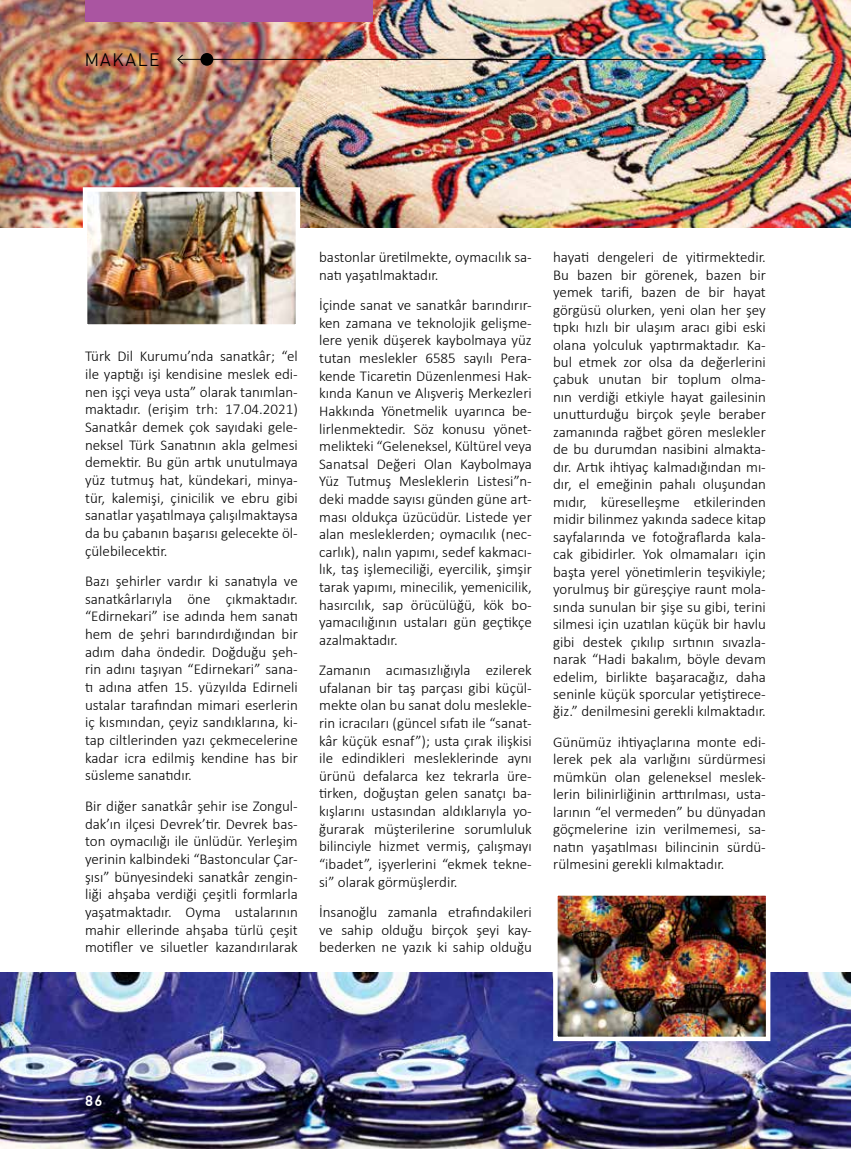
<style>
.page{position:relative;width:851px;height:1149px;background:#fff}
.page>*{position:absolute;margin:0;border:0;box-sizing:border-box;transform-origin:0 0}
.t1{font:300 18px "PF Din Text Pro";letter-spacing:.1em;color:#000}
.t2{font:300 15px/17.5px "Calibri";color:#000;text-align:justify}
.t3{font:500 15px "PF Din Text Pro";color:#fff}
</style>
<div class="page">
<img style="left:0;top:0;width:850px;height:227px">
<div style="left:85px;top:0;width:288px;height:21px;background:#aa55a1"></div>
<div style="left:200px;top:53px;width:13px;height:13px;background:#000;border-radius:50%"></div>
<hr style="left:178px;top:59px;width:587px;height:1px;background:#000">
<svg style="left:177px;top:54px;width:6px;height:10px"></svg>
<img style="left:0;top:972px;width:850px;height:176px">
<img style="left:88px;top:192px;width:207px;height:131px">
<div style="left:83px;top:187px;width:217px;height:141px;border:4px solid #fff"></div>
<img style="left:558px;top:895px;width:207px;height:140px">
<div style="left:553px;top:890px;width:217px;height:150px;border:4px solid #fff"></div>
<p class="t1" style="left:85px;top:50px;width:76px">MAKALE</p>
<p class="t2" style="left:85px;top:347px;width:214px">Türk Dil Kurumu’nda sanatkâr; “el ile yaptığı işi kendisine meslek edi&shy;nen işçi veya usta” olarak tanımlan&shy;maktadır. (erişim trh: 17.04.2021)<br>Sanatkâr demek çok sayıdaki gele&shy;neksel Türk Sanatının akla gelmesi demektir. Bu gün artık unutulmaya yüz tutmuş hat, kündekari, minya&shy;tür, kalemişi, çinicilik ve ebru gibi sanatlar yaşatılmaya çalışılmaktaysa da bu çabanın başarısı gelecekte öl&shy;çülebilecektir.</p>
<p class="t2" style="left:85px;top:572px;width:214px">Bazı şehirler vardır ki sanatıyla ve sanatkârlarıyla öne çıkmaktadır. “Edirnekari” ise adında hem sanatı hem de şehri barındırdığından bir adım daha öndedir. Doğduğu şeh&shy;rin adını taşıyan “Edirnekari” sana&shy;tı adına atfen 15. yüzyılda Edirneli ustalar tarafından mimari eserlerin iç kısmından, çeyiz sandıklarına, ki&shy;tap ciltlerinden yazı çekmecelerine kadar icra edilmiş kendine has bir süsleme sanatıdır.</p>
<p class="t2" style="left:85px;top:796px;width:214px">Bir diğer sanatkâr şehir ise Zongul&shy;dak’ın ilçesi Devrek’tir. Devrek bas&shy;ton oymacılığı ile ünlüdür. Yerleşim yerinin kalbindeki “Bastoncular Çar&shy;şısı” bünyesindeki sanatkâr zengin&shy;liği ahşaba verdiği çeşitli formlarla yaşatmaktadır. Oyma ustalarının mahir ellerinde ahşaba türlü çeşit motifler ve siluetler kazandırılarak</p>
<p class="t2" style="left:319px;top:248px;width:214px">bastonlar üretilmekte, oymacılık sa&shy;natı yaşatılmaktadır.</p>
<p class="t2" style="left:319px;top:296px;width:214px">İçinde sanat ve sanatkâr barındırır&shy;ken zamana ve teknolojik gelişme&shy;lere yenik düşerek kaybolmaya yüz tutan meslekler 6585 sayılı Pera&shy;kende Ticaretin Düzenlenmesi Hak&shy;kında Kanun ve Alışveriş Merkezleri Hakkında Yönetmelik uyarınca be&shy;lirlenmektedir. Söz konusu yönet&shy;melikteki “Geleneksel, Kültürel veya Sanatsal Değeri Olan Kaybolmaya Yüz Tutmuş Mesleklerin Listesi”n&shy;deki madde sayısı günden güne art&shy;ması oldukça üzücüdür. Listede yer alan mesleklerden; oymacılık (nec&shy;carlık), nalın yapımı, sedef kakmacı&shy;lık, taş işlemeciliği, eyercilik, şimşir tarak yapımı, minecilik, yemenicilik, hasırcılık, sap örücülüğü, kök bo&shy;yamacılığının ustaları gün geçtikçe azalmaktadır.</p>
<p class="t2" style="left:319px;top:661px;width:214px">Zamanın acımasızlığıyla ezilerek ufalanan bir taş parçası gibi küçül&shy;mekte olan bu sanat dolu meslekle&shy;rin icracıları (güncel sıfatı ile “sanat&shy;kâr küçük esnaf”); usta çırak ilişkisi ile edindikleri mesleklerinde aynı ürünü defalarca kez tekrarla üre&shy;tirken, doğuştan gelen sanatçı ba&shy;kışlarını ustasından aldıklarıyla yo&shy;ğurarak müşterilerine sorumluluk bilinciyle hizmet vermiş, çalışmayı “ibadet”, işyerlerini “ekmek tekne&shy;si” olarak görmüşlerdir.</p>
<p class="t2" style="left:319px;top:902px;width:214px">İnsanoğlu zamanla etrafındakileri ve sahip olduğu birçok şeyi kay&shy;bederken ne yazık ki sahip olduğu</p>
<p class="t2" style="left:553px;top:248px;width:214px">hayati dengeleri de yitirmektedir.<br>Bu bazen bir görenek, bazen bir yemek tarifi, bazen de bir hayat görgüsü olurken, yeni olan her şey tıpkı hızlı bir ulaşım aracı gibi eski olana yolculuk yaptırmaktadır. Ka&shy;bul etmek zor olsa da değerlerini çabuk unutan bir toplum olma&shy;nın verdiği etkiyle hayat gailesinin unutturduğu birçok şeyle beraber zamanında rağbet gören meslekler de bu durumdan nasibini almakta&shy;dır. Artık ihtiyaç kalmadığından mı&shy;dır, el emeğinin pahalı oluşundan mıdır, küreselleşme etkilerinden midir bilinmez yakında sadece kitap sayfalarında ve fotoğraflarda kala&shy;cak gibidirler. Yok olmamaları için başta yerel yönetimlerin teşvikiyle; yorulmuş bir güreşçiye raunt mola&shy;sında sunulan bir şişe su gibi, terini silmesi için uzatılan küçük bir havlu gibi destek çıkılıp sırtının sıvazla&shy;narak “Hadi bakalım, böyle devam edelim, birlikte başaracağız, daha seninle küçük sporcular yetiştirece&shy;ğiz.” denilmesini gerekli kılmaktadır.</p>
<p class="t2" style="left:553px;top:732px;width:214px">Günümüz ihtiyaçlarına monte edi&shy;lerek pek ala varlığını sürdürmesi mümkün olan geleneksel meslek&shy;lerin bilinirliğinin arttırılması, usta&shy;larının “el vermeden” bu dünyadan göçmelerine izin verilmemesi, sa&shy;natın yaşatılması bilincinin sürdü&shy;rülmesini gerekli kılmaktadır.</p>
<p class="t3" style="left:85px;top:1091px;width:19px">86</p>
</div>
